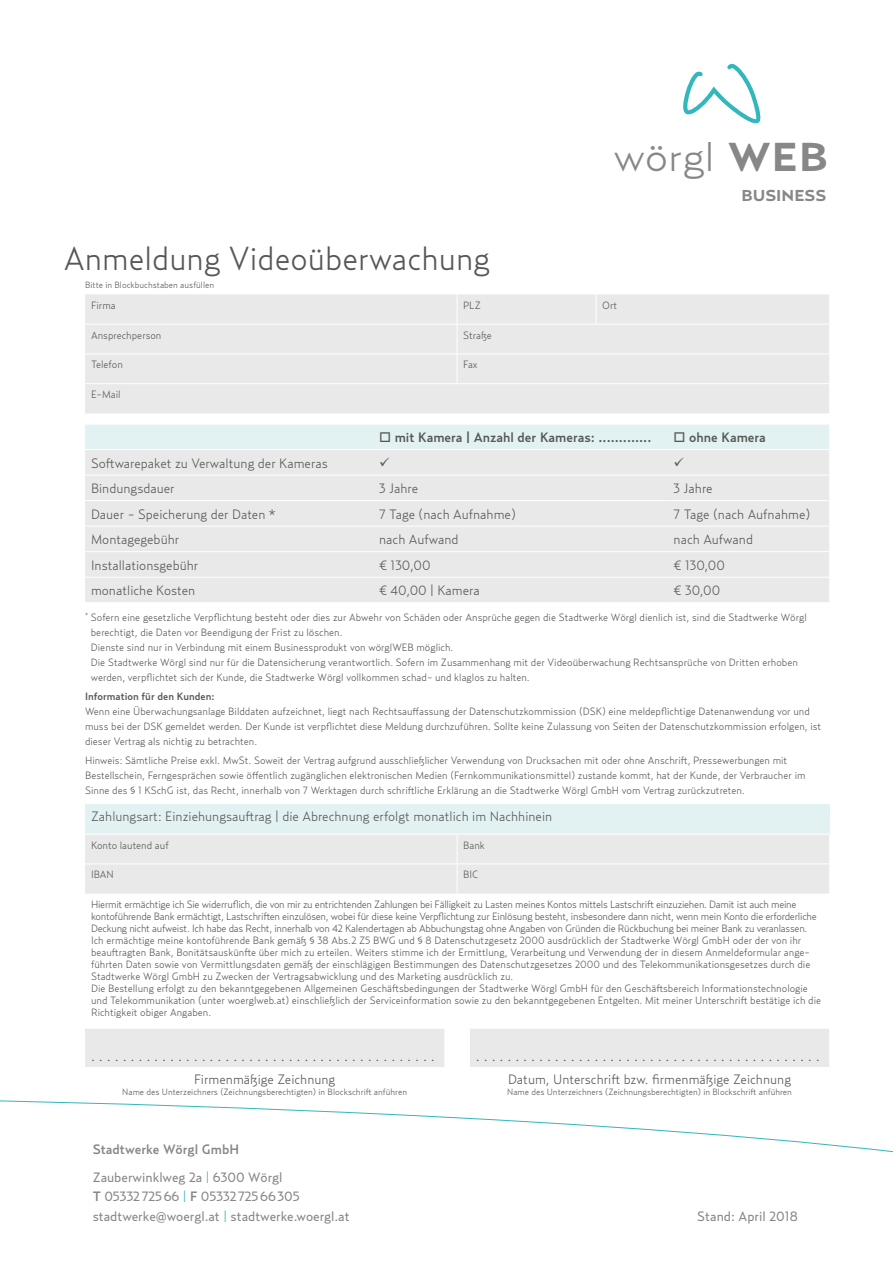
<style>
.page{position:relative;width:893px;height:1263px;background:#fff}
.page>*{position:absolute;margin:0;border:0;box-sizing:border-box;transform-origin:0 0}
.t1{font:300 40.05px "Relay Wide";letter-spacing:-.005em;color:#878787}
.t2{font:300 33px "Relay";color:#575756}
.t3{font:700 15.75px "Relay Wide";color:#878787}
.t4{font:300 15px "Relay";color:#575756}
.t5{font:300 13.5px "Relay";color:#575756}
.t6{font:13.5px/28px "Relay";color:#878787}
.t7{font:500 13.5px "Relay";color:#575756}
.t8{font:300 10.5px/12px "Relay";color:#575756}
.t9{font:500 10.5px "Relay";color:#575756}
.t10{font:300 9px "Relay";color:#575756}
.s1{font-weight:700}
.s2{font-weight:500}
.s3{font-weight:300;color:#31b7bc}
</style>
<div class="page">
<div style="left:85px;top:294px;width:744px;height:119px;background:#e9e9e9"></div>
<hr style="left:457px;top:294px;width:1px;height:30px;background:#fff">
<hr style="left:596px;top:294px;width:1px;height:30px;background:#fff">
<hr style="left:85px;top:324px;width:372px;height:1px;background:#fff">
<hr style="left:457px;top:324px;width:139px;height:1px;background:#fff">
<hr style="left:596px;top:324px;width:233px;height:1px;background:#fff">
<hr style="left:85px;top:354px;width:372px;height:1px;background:#fff">
<hr style="left:457px;top:354px;width:139px;height:1px;background:#fff">
<svg style="left:457px;top:325px;width:1px;height:58px"></svg>
<hr style="left:596px;top:354px;width:233px;height:1px;background:#fff">
<hr style="left:85px;top:383px;width:372px;height:1px;background:#fff">
<hr style="left:457px;top:383px;width:139px;height:1px;background:#fff">
<hr style="left:596px;top:383px;width:233px;height:1px;background:#fff">
<div style="left:85px;top:425px;width:744px;height:24px;background:#e2f2f3"></div>
<div style="left:85px;top:450px;width:744px;height:152px;background:#e9e9e9"></div>
<hr style="left:85px;top:475px;width:288px;height:1px;background:#fff">
<hr style="left:373px;top:475px;width:295px;height:1px;background:#fff">
<hr style="left:668px;top:475px;width:161px;height:1px;background:#fff">
<hr style="left:85px;top:500px;width:288px;height:1px;background:#fff">
<hr style="left:373px;top:500px;width:295px;height:1px;background:#fff">
<hr style="left:668px;top:500px;width:161px;height:1px;background:#fff">
<hr style="left:85px;top:526px;width:288px;height:1px;background:#fff">
<hr style="left:373px;top:526px;width:295px;height:1px;background:#fff">
<hr style="left:668px;top:526px;width:161px;height:1px;background:#fff">
<hr style="left:85px;top:551px;width:288px;height:1px;background:#fff">
<hr style="left:373px;top:551px;width:295px;height:1px;background:#fff">
<hr style="left:668px;top:551px;width:161px;height:1px;background:#fff">
<hr style="left:85px;top:577px;width:288px;height:1px;background:#fff">
<hr style="left:373px;top:577px;width:295px;height:1px;background:#fff">
<hr style="left:668px;top:577px;width:161px;height:1px;background:#fff">
<div style="left:85px;top:804px;width:744px;height:30px;background:#e2f2f3"></div>
<div style="left:85px;top:835px;width:744px;height:59px;background:#e9e9e9"></div>
<hr style="left:85px;top:863px;width:372px;height:1px;background:#fff">
<hr style="left:457px;top:863px;width:372px;height:1px;background:#fff">
<hr style="left:457px;top:864px;width:1px;height:30px;background:#fff">
<div style="left:85px;top:1029px;width:744px;height:38px;background:#e9e9e9"></div>
<svg style="left:683px;top:64px;width:78px;height:60px"></svg>
<svg style="left:0;top:1100px;width:893px;height:53px"></svg>
<svg style="left:380px;top:457px;width:9px;height:9px"></svg>
<svg style="left:675px;top:457px;width:9px;height:9px"></svg>
<h1 class="t1" style="left:613px;top:133px;width:216px">wörgl <span class="s1">WEB</span></h1>
<h3 class="t3" style="left:741px;top:186px;width:87px">BUSINESS</h3>
<h2 class="t2" style="left:64px;top:238px;width:428px">Anmeldung Videoüberwachung</h2>
<p class="t10" style="left:85px;top:280px;width:131px">Bitte in Blockbuchstaben ausfüllen</p>
<p class="t8" style="left:91px;top:299px;width:26px">Firma</p>
<p class="t8" style="left:463px;top:299px;width:19px">PLZ</p>
<p class="t8" style="left:602px;top:299px;width:17px">Ort</p>
<p class="t8" style="left:91px;top:329px;width:72px">Ansprechperson</p>
<p class="t8" style="left:463px;top:329px;width:30px">Straße</p>
<p class="t8" style="left:91px;top:359px;width:33px">Telefon</p>
<p class="t8" style="left:463px;top:359px;width:16px">Fax</p>
<p class="t8" style="left:91px;top:388px;width:31px">E-Mail</p>
<p class="t7" style="left:379px;top:429px;width:274px">□ mit Kamera | Anzahl der Kameras: .............</p>
<p class="t7" style="left:674px;top:429px;width:94px">□ ohne Kamera</p>
<p class="t5" style="left:91px;top:455px;width:238px">Softwarepaket zu Verwaltung der Kameras</p>
<p class="t5" style="left:91px;top:480px;width:85px">Bindungsdauer</p>
<p class="t5" style="left:379px;top:480px;width:41px">3 Jahre</p>
<p class="t5" style="left:674px;top:480px;width:41px">3 Jahre</p>
<p class="t5" style="left:91px;top:506px;width:186px">Dauer - Speicherung der Daten *</p>
<p class="t5" style="left:379px;top:506px;width:138px">7 Tage (nach Aufnahme)</p>
<p class="t5" style="left:674px;top:506px;width:138px">7 Tage (nach Aufnahme)</p>
<p class="t5" style="left:91px;top:531px;width:90px">Montagegebühr</p>
<p class="t5" style="left:379px;top:531px;width:81px">nach Aufwand</p>
<p class="t5" style="left:674px;top:531px;width:81px">nach Aufwand</p>
<p class="t5" style="left:91px;top:557px;width:109px">Installationsgebühr</p>
<p class="t5" style="left:379px;top:557px;width:53px">€ 130,00</p>
<p class="t5" style="left:674px;top:557px;width:53px">€ 130,00</p>
<p class="t5" style="left:91px;top:582px;width:106px">monatliche Kosten</p>
<p class="t5" style="left:379px;top:582px;width:102px">€ 40,00 | Kamera</p>
<p class="t5" style="left:674px;top:582px;width:48px">€ 30,00</p>
<p class="t8" style="left:91px;top:609px;width:717px;line-height:15px;text-indent:-6px"><sup>*</sup> Sofern eine gesetzliche Verpflichtung besteht oder dies zur Abwehr von Schäden oder Ansprüche gegen die Stadtwerke Wörgl dienlich ist, sind die Stadtwerke Wörgl berechtigt, die Daten vor Beendigung der Frist zu löschen.<br>Dienste sind nur in Verbindung mit einem Businessprodukt von wörglWEB möglich.<br>Die Stadtwerke Wörgl sind nur für die Datensicherung verantwortlich. Sofern im Zusammenhang mit der Videoüberwachung Rechtsansprüche von Dritten erhoben werden, verpflichtet sich der Kunde, die Stadtwerke Wörgl vollkommen schad- und klaglos zu halten.</p>
<p class="t9" style="left:85px;top:690px;width:131px">Information für den Kunden:</p>
<p class="t8" style="left:85px;top:704px;width:738px;line-height:15px">Wenn eine Überwachungsanlage Bilddaten aufzeichnet, liegt nach Rechtsauffassung der Datenschutzkommission (DSK) eine meldepflichtige Datenanwendung vor und muss bei der DSK gemeldet werden. Der Kunde ist verpflichtet diese Meldung durchzuführen. Sollte keine Zulassung von Seiten der Datenschutzkommission erfolgen, ist dieser Vertrag als nichtig zu betrachten.</p>
<p class="t8" style="left:85px;top:753px;width:722px;line-height:15px">Hinweis: Sämtliche Preise exkl. MwSt. Soweit der Vertrag aufgrund ausschließlicher Verwendung von Drucksachen mit oder ohne Anschrift, Pressewerbungen mit<br>Bestellschein, Ferngesprächen sowie öffentlich zugänglichen elektronischen Medien (Fernkommunikationsmittel) zustande kommt, hat der Kunde, der Verbraucher im<br>Sinne des § 1 KSchG ist, das Recht, innerhalb von 7 Werktagen durch schriftliche Erklärung an die Stadtwerke Wörgl GmbH vom Vertrag zurückzutreten.</p>
<p class="t5" style="left:91px;top:808px;width:463px">Zahlungsart: Einziehungsauftrag | die Abrechnung erfolgt monatlich im Nachhinein</p>
<p class="t8" style="left:91px;top:839px;width:79px">Konto lautend auf</p>
<p class="t8" style="left:463px;top:839px;width:23px">Bank</p>
<p class="t8" style="left:91px;top:868px;width:24px">IBAN</p>
<p class="t8" style="left:463px;top:868px;width:17px">BIC</p>
<p class="t8" style="left:91px;top:898px;width:732px">Hiermit ermächtige ich Sie widerruflich, die von mir zu entrichtenden Zahlungen bei Fälligkeit zu Lasten meines Kontos mittels Lastschrift einzuziehen. Damit ist auch meine kontoführende Bank ermächtigt, Lastschriften einzulösen, wobei für diese keine Verpflichtung zur Einlösung besteht, insbesondere dann nicht, wenn mein Konto die erforderliche Deckung nicht aufweist. Ich habe das Recht, innerhalb von 42 Kalendertagen ab Abbuchungstag ohne Angaben von Gründen die Rückbuchung bei meiner Bank zu veranlassen.<br>Ich ermächtige meine kontoführende Bank gemäß § 38 Abs.2 Z5 BWG und § 8 Datenschutzgesetz 2000 ausdrücklich der Stadtwerke Wörgl GmbH oder der von ihr beauftragten Bank, Bonitätsauskünfte über mich zu erteilen. Weiters stimme ich der Ermittlung, Verarbeitung und Verwendung der in diesem Anmeldeformular ange&shy;führten Daten sowie von Vermittlungsdaten gemäß der einschlägigen Bestimmungen des Datenschutzgesetzes 2000 und des Telekommunikationsgesetzes durch die Stadtwerke Wörgl GmbH zu Zwecken der Vertragsabwicklung und des Marketing ausdrücklich zu.<br>Die Bestellung erfolgt zu den bekanntgegebenen Allgemeinen Geschäftsbedingungen der Stadtwerke Wörgl GmbH für den Geschäftsbereich Informationstechnologie und Telekommunikation (unter woerglweb.at) einschließlich der Serviceinformation sowie zu den bekanntgegebenen Entgelten. Mit meiner Unterschrift bestätige ich die Richtigkeit obiger Angaben.</p>
<h3 class="t4" style="left:91px;top:1046px;width:345px">. . . . . . . . . . . . . . . . . . . . . . . . . . . . . . . . . . . . . . . . . . . .</h3>
<h3 class="t4" style="left:476px;top:1046px;width:345px">. . . . . . . . . . . . . . . . . . . . . . . . . . . . . . . . . . . . . . . . . . . .</h3>
<p class="t5" style="left:194px;top:1071px;width:143px">Firmenmäßige Zeichnung</p>
<p class="t10" style="left:122px;top:1086px;width:286px">Name des Unterzeichners (Zeichnungsberechtigten) in Blockschrift anführen</p>
<p class="t5" style="left:508px;top:1071px;width:285px">Datum, Unterschrift bzw. firmenmäßige Zeichnung</p>
<p class="t10" style="left:507px;top:1086px;width:286px">Name des Unterzeichners (Zeichnungsberechtigten) in Blockschrift anführen</p>
<p class="t6" style="left:93px;top:1135px;width:191px"><span class="s2">Stadtwerke Wörgl GmbH<br></span>Zauberwinklweg 2a <span class="s3">|</span> 6300 Wörgl</p>
<p class="t6" style="left:93px;top:1186px;width:259px;line-height:19.5px"><span class="s2">T</span> 0533272566 <span class="s3">|</span> <span class="s2">F</span> 0533272566305 stadtwerke@woergl.at <span class="s3">|</span> stadtwerke.woergl.at</p>
<p class="t6" style="left:697px;top:1202px;width:102px">Stand: April 2018</p>
</div>
